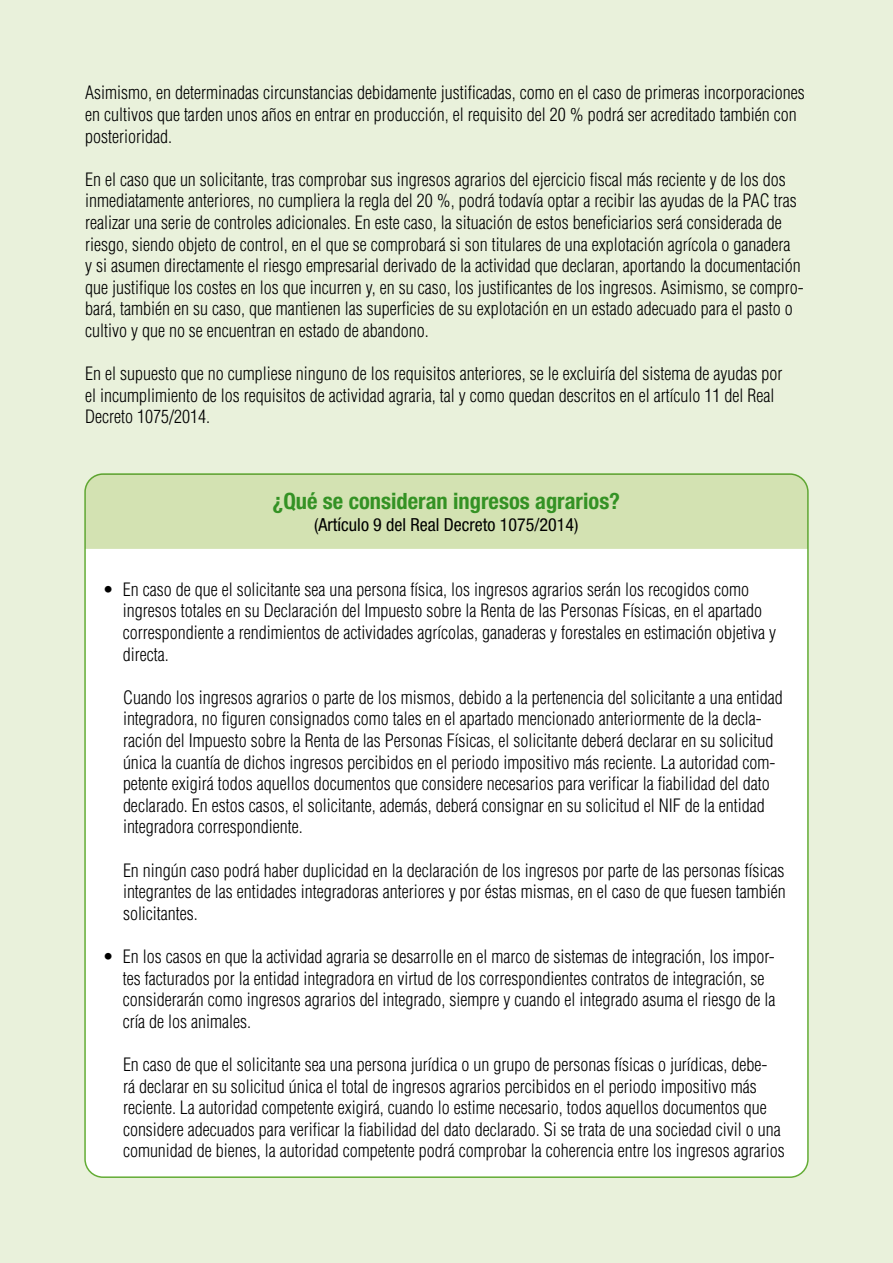
<style>
.page{position:relative;width:893px;height:1263px;background:#e9f1db}
.page>*{position:absolute;margin:0;border:0;box-sizing:border-box;transform-origin:0 0}
.t1{font:700 condensed 22.5px "Helvetica Neue LT Std";color:#3fa535}
.t2{font:300 condensed 18px/21.6px "Helvetica";color:#000}
.t3{font:condensed 18px "Helvetica Neue LT Std";color:#000}
</style>
<div class="page">
<div style="left:85px;top:474px;width:723px;height:703px;background:#fff;border-radius:18px"></div>
<div style="left:85px;top:474px;width:722px;height:75px;background:#d3e2b2"></div>
<p class="t2" style="left:85px;top:82px;width:721px">Asimismo, en determinadas circunstancias debidamente justificadas, como en el caso de primeras incorporaciones en cultivos que tarden unos años en entrar en producción, el requisito del 20 % podrá ser acreditado también con posterioridad.</p>
<p class="t2" style="left:85px;top:168px;width:720px">En el caso que un solicitante, tras comprobar sus ingresos agrarios del ejercicio fiscal más reciente y de los dos inmediatamente anteriores, no cumpliera la regla del 20 %, podrá todavía optar a recibir las ayudas de la PAC tras realizar una serie de controles adicionales. En este caso, la situación de estos beneficiarios será considerada de riesgo, siendo objeto de control, en el que se comprobará si son titulares de una explotación agrícola o ganadera<br>y si asumen directamente el riesgo empresarial derivado de la actividad que declaran, aportando la documentación que justifique los costes en los que incurren y, en su caso, los justificantes de los ingresos. Asimismo, se compro&shy;bará, también en su caso, que mantienen las superficies de su explotación en un estado adecuado para el pasto o cultivo y que no se encuentran en estado de abandono.</p>
<p class="t2" style="left:85px;top:363px;width:699px">En el supuesto que no cumpliese ninguno de los requisitos anteriores, se le excluiría del sistema de ayudas por el incumplimiento de los requisitos de actividad agraria, tal y como quedan descritos en el artículo 11 del Real<br>Decreto 1075/2014.</p>
<p class="t1" style="left:273px;top:488px;width:349px">¿Qué se consideran ingresos agrarios?</p>
<p class="t3" style="left:314px;top:514px;width:266px">(Artículo 9 del Real Decreto 1075/2014)</p>
<p class="t2" style="left:123px;top:578px;width:655px;text-indent:-20px">• En caso de que el solicitante sea una persona física, los ingresos agrarios serán los recogidos como ingresos totales en su Declaración del Impuesto sobre la Renta de las Personas Físicas, en el apartado correspondiente a rendimientos de actividades agrícolas, ganaderas y forestales en estimación objetiva y directa.</p>
<p class="t2" style="left:123px;top:686px;width:661px">Cuando los ingresos agrarios o parte de los mismos, debido a la pertenencia del solicitante a una entidad integradora, no figuren consignados como tales en el apartado mencionado anteriormente de la decla&shy;ración del Impuesto sobre la Renta de las Personas Físicas, el solicitante deberá declarar en su solicitud única la cuantía de dichos ingresos percibidos en el periodo impositivo más reciente. La autoridad com&shy;petente exigirá todos aquellos documentos que considere necesarios para verificar la fiabilidad del dato declarado. En estos casos, el solicitante, además, deberá consignar en su solicitud el NIF de la entidad integradora correspondiente.</p>
<p class="t2" style="left:123px;top:859px;width:664px;text-align:justify">En ningún caso podrá haber duplicidad en la declaración de los ingresos por parte de las personas físicas integrantes de las entidades integradoras anteriores y por éstas mismas, en el caso de que fuesen también solicitantes.</p>
<p class="t2" style="left:123px;top:945px;width:654px;text-indent:-20px">• En los casos en que la actividad agraria se desarrolle en el marco de sistemas de integración, los impor&shy;tes facturados por la entidad integradora en virtud de los correspondientes contratos de integración, se considerarán como ingresos agrarios del integrado, siempre y cuando el integrado asuma el riesgo de la cría de los animales.</p>
<p class="t2" style="left:123px;top:1053px;width:663px">En caso de que el solicitante sea una persona jurídica o un grupo de personas físicas o jurídicas, debe-<br>rá declarar en su solicitud única el total de ingresos agrarios percibidos en el periodo impositivo más reciente. La autoridad competente exigirá, cuando lo estime necesario, todos aquellos documentos que considere adecuados para verificar la fiabilidad del dato declarado. Si se trata de una sociedad civil o una comunidad de bienes, la autoridad competente podrá comprobar la coherencia entre los ingresos agrarios</p>
</div>
